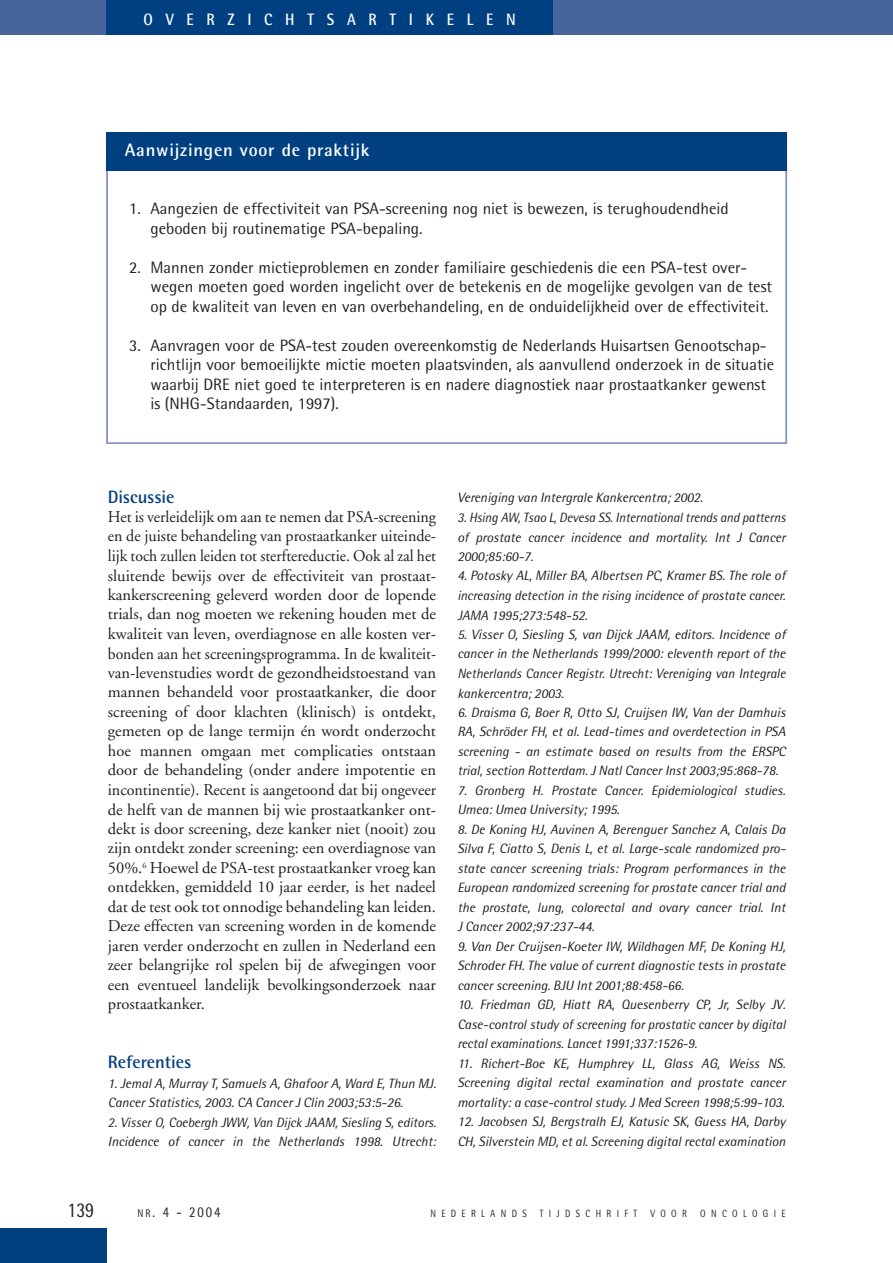
<style>
.page{position:relative;width:893px;height:1263px;background:#fff}
.page>*{position:absolute;margin:0;border:0;box-sizing:border-box;transform-origin:0 0}
.t1{font:21px "Rotis Semi Sans";color:#231f20;scale:.85 1}
.t2{font:700 18px "Rotis Semi Sans";letter-spacing:.045em;color:#fff}
.t3{font:700 18px "Rotis Semi Sans";color:#003f80}
.t4{font:16.5px/19.5px "Adobe Garamond";color:#231f20;text-align:justify}
.t5{font:16.5px/19.5px "Rotis Semi Sans";color:#231f20}
.t6{font:700 16.5px "Rotis Semi Sans";letter-spacing:.86em;color:#fff;scale:.9 1}
.t7{font:15px "Rotis Semi Sans";color:#231f20;scale:.85 1}
.t8{font:italic 13.5px/19.5px "Rotis Semi Sans";color:#231f20;text-align:justify}
.t9{font:italic 13.5px/19.5px "Rotis Semi Sans";color:#231f20;text-align:justify;scale:.95 1}
.t10{font:10.5px "Rotis Semi Sans";letter-spacing:.6em;color:#231f20;scale:.85 1}
.s1{font-size:11.25px}
</style>
<div class="page">
<div style="left:0;top:0;width:892px;height:34px;background:#48649c"></div>
<div style="left:0;top:1229px;width:106px;height:34px;background:#003f80"></div>
<div style="left:106px;top:0;width:447px;height:34px;background:#003f80"></div>
<div style="left:106px;top:132px;width:681px;height:39px;background:#003f80"></div>
<p class="t6" style="left:144px;top:14px;width:415px">OVERZICHTSARTIKELEN</p>
<h2 class="t2" style="left:125px;top:143px;width:246px">Aanwijzingen voor de praktijk</h2>
<p class="t5" style="left:150px;top:200px;width:580px;text-indent:-21px">1. Aangezien de effectiviteit van PSA-screening nog niet is bewezen, is terughoudendheid geboden bij routinematige PSA-bepaling.</p>
<p class="t5" style="left:150px;top:259px;width:623px;text-indent:-21px">2. Mannen zonder mictieproblemen en zonder familiaire geschiedenis die een PSA-test over&shy;wegen moeten goed worden ingelicht over de betekenis en de mogelijke gevolgen van de test op de kwaliteit van leven en van overbehandeling, en de onduidelijkheid over de effectiviteit.</p>
<p class="t5" style="left:150px;top:337px;width:625px;text-indent:-21px">3. Aanvragen voor de PSA-test zouden overeenkomstig de Nederlands Huisartsen Genootschap&shy;richtlijn voor bemoeilijkte mictie moeten plaatsvinden, als aanvullend onderzoek in de situatie waarbij DRE niet goed te interpreteren is en nadere diagnostiek naar prostaatkanker gewenst is (NHG-Standaarden, 1997).</p>
<h2 class="t3" style="left:108px;top:490px;width:68px">Discussie</h2>
<p class="t4" style="left:108px;top:509px;width:330px">Het is verleidelijk om aan te nemen dat PSA-screening en de juiste behandeling van prostaatkanker uiteinde&shy;lijk toch zullen leiden tot sterftereductie. Ook al zal het sluitende bewijs over de effectiviteit van prostaat&shy;kankerscreening geleverd worden door de lopende trials, dan nog moeten we rekening houden met de kwaliteit van leven, overdiagnose en alle kosten ver&shy;bonden aan het screeningsprogramma. In de kwaliteit&shy;van-levenstudies wordt de gezondheidstoestand van mannen behandeld voor prostaatkanker, die door screening of door klachten (klinisch) is ontdekt, gemeten op de lange termijn én wordt onderzocht hoe mannen omgaan met complicaties ontstaan door de behandeling (onder andere impotentie en incontinentie). Recent is aangetoond dat bij ongeveer de helft van de mannen bij wie prostaatkanker ont&shy;dekt is door screening, deze kanker niet (nooit) zou zijn ontdekt zonder screening: een overdiagnose van 50%.<sup>6</sup> Hoewel de PSA-test prostaatkanker vroeg kan ontdekken, gemiddeld 10 jaar eerder, is het nadeel dat de test ook tot onnodige behandeling kan leiden.<br>Deze effecten van screening worden in de komende jaren verder onderzocht en zullen in Nederland een zeer belangrijke rol spelen bij de afwegingen voor een eventueel landelijk bevolkingsonderzoek naar prostaatkanker.</p>
<h2 class="t3" style="left:108px;top:1056px;width:85px">Referenties</h2>
<p class="t8" style="left:108px;top:1075px;width:330px">1. Jemal A, Murray T, Samuels A, Ghafoor A, Ward E, Thun MJ.<br>Cancer Statistics, 2003. CA Cancer J Clin 2003;53:5-26.</p>
<p class="t8" style="left:108px;top:1114px;width:330px">2. Visser O, Coebergh JWW, Van Dijck JAAM, Siesling S, editors.<br>Incidence of cancer in the Netherlands 1998. Utrecht:</p>
<p class="t8" style="left:457px;top:490px;width:247px">Vereniging van Intergrale Kankercentra; 2002.</p>
<p class="t9" style="left:457px;top:509px;width:347px">3. Hsing AW, Tsao L, Devesa SS. International trends and patterns of prostate cancer incidence and mortality. Int J Cancer 2000;85:60-7.</p>
<p class="t8" style="left:457px;top:568px;width:330px">4. Potosky AL, Miller BA, Albertsen PC, Kramer BS. The role of increasing detection in the rising incidence of prostate cancer.<br>JAMA 1995;273:548-52.</p>
<p class="t8" style="left:457px;top:626px;width:330px">5. Visser O, Siesling S, van Dijck JAAM, editors. Incidence of cancer in the Netherlands 1999/2000: eleventh report of the Netherlands Cancer Registr. Utrecht: Vereniging van Integrale kankercentra; 2003.</p>
<p class="t8" style="left:457px;top:704px;width:330px">6. Draisma G, Boer R, Otto SJ, Cruijsen IW, Van der Damhuis RA, Schröder FH, et al. Lead-times and overdetection in PSA screening - an estimate based on results from the ERSPC trial, section Rotterdam. J Natl Cancer Inst 2003;95:868-78.</p>
<p class="t8" style="left:457px;top:782px;width:330px">7. Gronberg H. Prostate Cancer. Epidemiological studies.<br>Umea: Umea University; 1995.</p>
<p class="t8" style="left:457px;top:821px;width:330px">8. De Koning HJ, Auvinen A, Berenguer Sanchez A, Calais Da Silva F, Ciatto S, Denis L, et al. Large-scale randomized pro&shy;state cancer screening trials: Program performances in the European randomized screening for prostate cancer trial and the prostate, lung, colorectal and ovary cancer trial. Int J Cancer 2002;97:237-44.</p>
<p class="t8" style="left:457px;top:938px;width:330px">9. Van Der Cruijsen-Koeter IW, Wildhagen MF, De Koning HJ, Schroder FH. The value of current diagnostic tests in prostate cancer screening. BJU Int 2001;88:458-66.</p>
<p class="t8" style="left:457px;top:997px;width:330px">10. Friedman GD, Hiatt RA, Quesenberry CP, Jr, Selby JV.<br>Case-control study of screening for prostatic cancer by digital rectal examinations. Lancet 1991;337:1526-9.</p>
<p class="t8" style="left:457px;top:1055px;width:330px">11. Richert-Boe KE, Humphrey LL, Glass AG, Weiss NS.<br>Screening digital rectal examination and prostate cancer mortality: a case-control study. J Med Screen 1998;5:99-103.</p>
<p class="t8" style="left:457px;top:1114px;width:330px">12. Jacobsen SJ, Bergstralh EJ, Katusic SK, Guess HA, Darby<br>CH, Silverstein MD, et al. Screening digital rectal examination</p>
<h1 class="t1" style="left:67px;top:1202px;width:33px">139</h1>
<p class="t7" style="left:138px;top:1207px;width:99px"><span class="s1">NR</span>. 4 - 2004</p>
<p class="t10" style="left:430px;top:1210px;width:115px">NEDERLANDS</p>
<p class="t10" style="left:540px;top:1210px;width:116px">TIJDSCHRIFT</p>
<p class="t10" style="left:650px;top:1210px;width:44px">VOOR</p>
<p class="t10" style="left:700px;top:1210px;width:102px">ONCOLOGIE</p>
</div>
